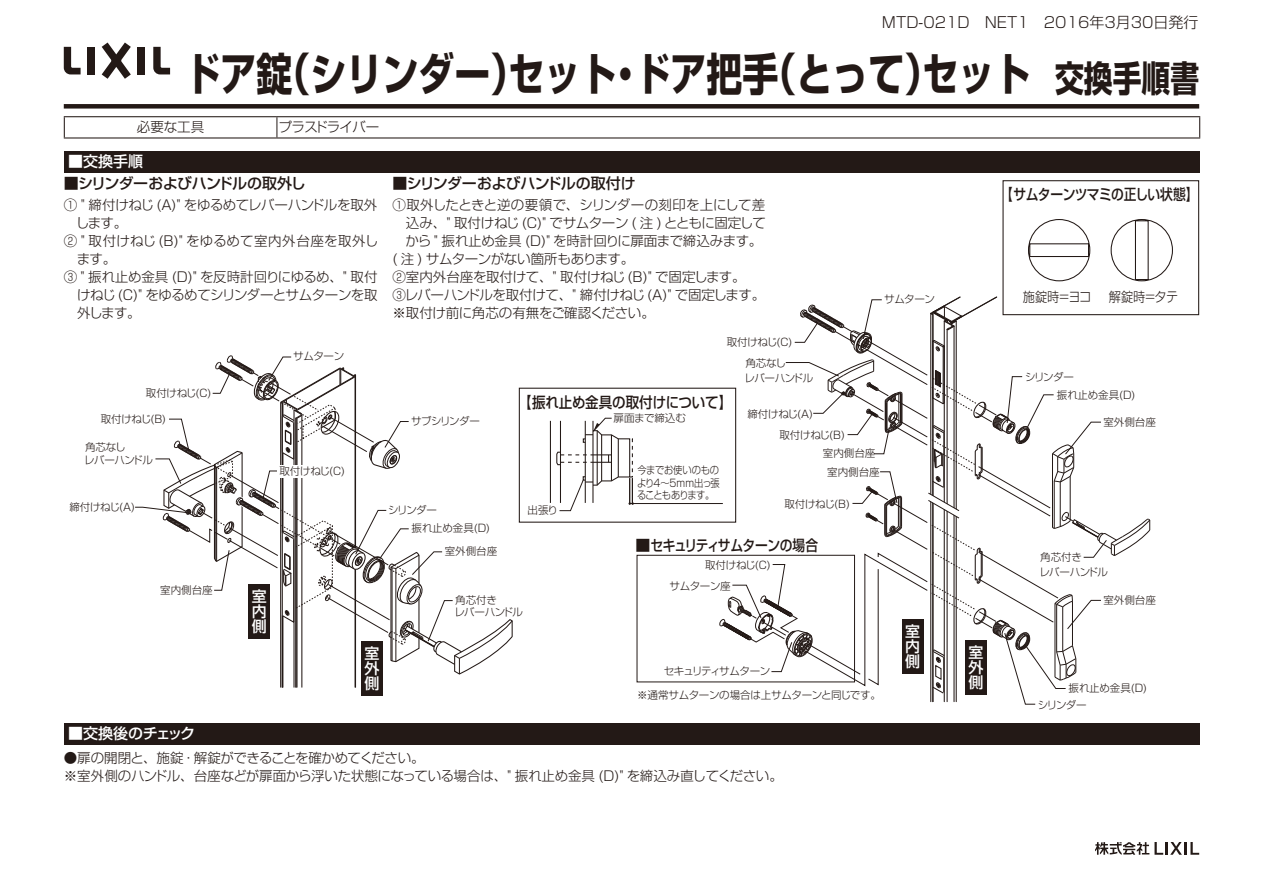
<style>
.page{position:relative;width:1263px;height:893px;background:#fff}
.page>*{position:absolute;margin:0;border:0;box-sizing:border-box;transform-origin:0 0}
.t1{font:45px "Shin Go Pro Bold 90 pv RKSJ H";color:#231916;scale:.8 1}
.t2{font:15px "Shin Go Pro Medium 90 pv RKSJ H";letter-spacing:-.03em;color:#231916}
.t3{font:15px "Shin Go Pro Light 90 pv RKSJ H";color:#231916}
.t4{font:15px "Shin Go Pro Medium 90 pv RKSJ H";color:#fff}
.t5{font:15px "Shin Go Pro Medium 90 pv RKSJ H";letter-spacing:-.03em;color:#231916;scale:.85 1}
.t6{font:15px "Shin Go Pro Medium 90 pv RKSJ H";letter-spacing:-.01em;color:#231916;scale:.9 1}
.t7{font:15px "Shin Go Pro Medium 90 pv RKSJ H";letter-spacing:-.02em;color:#fff}
.t8{font:13.5px/18px "Shin Go Pro Light 90 pv RKSJ H";letter-spacing:-.025em;color:#231916}
.t9{font:13.5px "Shin Go Pro Light 90 pv RKSJ H";letter-spacing:.005em;color:#231916}
.t10{font:13.5px "Shin Go Pro Light 90 pv RKSJ H";letter-spacing:.02em;color:#231916}
.t11{font:13.5px "Shin Go Pro Light 90 pv RKSJ H";letter-spacing:-.045em;color:#231916}
.t12{font:13.5px "Shin Go Pro Light 90 pv RKSJ H";letter-spacing:-.025em;color:#231916;scale:.9 1}
.t13{font:13.5px "Shin Go Pro Light 90 pv RKSJ H";letter-spacing:-.055em;color:#231916}
.t14{font:10.5px/12.6px "Shin Go Pro Light 90 pv RKSJ H";letter-spacing:-.025em;color:#231916}
.t15{font:10.5px/12.6px "Shin Go Pro Light 90 pv RKSJ H";letter-spacing:-.025em;color:#231916;text-align:justify;scale:.88 1}
.t16{font:10.5px "Shin Go Pro Light 90 pv RKSJ H";letter-spacing:-.075em;color:#231916}
.t17{font:10.5px "Shin Go Pro Light 90 pv RKSJ H";letter-spacing:-.065em;color:#231916}
.s1{font-size:36px}
</style>
<div class="page">
<div style="left:64px;top:104px;width:1135px;height:5px;background:#231916"></div>
<div style="left:64px;top:151px;width:1135px;height:21px;background:#231916"></div>
<svg style="left:277px;top:117px;width:1px;height:20px"></svg>
<hr style="left:64px;top:116px;width:213px;height:1px;background:#231916">
<svg style="left:64px;top:117px;width:1px;height:20px"></svg>
<hr style="left:277px;top:116px;width:923px;height:1px;background:#231916">
<svg style="left:1199px;top:117px;width:1px;height:20px"></svg>
<hr style="left:64px;top:137px;width:213px;height:2px;background:#231916">
<hr style="left:277px;top:137px;width:923px;height:2px;background:#231916">
<div style="left:64px;top:723px;width:1135px;height:21px;background:#231916"></div>
<div style="left:361px;top:641px;width:22px;height:54px;background:#231916"></div>
<hr style="left:280px;top:402px;width:1px;height:285px;background:#231916">
<hr style="left:282px;top:615px;width:1px;height:72px;background:#231916">
<hr style="left:283px;top:616px;width:1px;height:71px;background:#231916">
<hr style="left:293px;top:410px;width:2px;height:277px;background:#231916">
<hr style="left:295px;top:418px;width:1px;height:269px;background:#231916">
<hr style="left:296px;top:418px;width:1px;height:269px;background:#231916">
<hr style="left:297px;top:418px;width:1px;height:269px;background:#231916">
<hr style="left:301px;top:415px;width:1px;height:272px;background:#231916">
<hr style="left:355px;top:375px;width:1px;height:312px;background:#231916">
<svg style="left:135px;top:355px;width:378px;height:320px"></svg>
<svg style="left:718px;top:296px;width:433px;height:409px"></svg>
<svg style="left:636px;top:500px;width:324px;height:182px"></svg>
<div style="left:965px;top:640px;width:21px;height:55px;background:#231916"></div>
<div style="left:902px;top:620px;width:21px;height:54px;background:#231916"></div>
<svg style="left:1028px;top:219px;width:63px;height:63px"></svg>
<svg style="left:1110px;top:219px;width:63px;height:63px"></svg>
<div style="left:1002px;top:180px;width:197px;height:135px;border:1px solid #231916"></div>
<hr style="left:550px;top:421px;width:1px;height:82px;background:#231916">
<hr style="left:630px;top:503px;width:93px;height:1px;background:#231916">
<svg style="left:556px;top:418px;width:78px;height:93px"></svg>
<div style="left:519px;top:388px;width:217px;height:135px;border:1px solid #231916"></div>
<svg style="left:1095px;top:842px;width:104px;height:13px"></svg>
<svg style="left:64px;top:47px;width:17px;height:27px"></svg>
<svg style="left:153px;top:47px;width:17px;height:27px"></svg>
<div style="left:88px;top:47px;width:7px;height:27px;background:#231916"></div>
<div style="left:137px;top:47px;width:8px;height:27px;background:#231916"></div>
<svg style="left:102px;top:43px;width:29px;height:36px"></svg>
<p class="t3" style="left:882px;top:16px;width:318px">MTD-021D　NET1　2016年3月30日発行</p>
<h1 class="t1" style="left:184px;top:57px;width:1270px">ドア錠（シリンダー）セット・ドア把手（とって）セット <span class="s1">交換手順書</span></h1>
<p class="t8" style="left:137px;top:120px;width:69px">必要な工具</p>
<p class="t13" style="left:278px;top:122px;width:102px">プラスドライバー</p>
<p class="t4" style="left:68px;top:156px;width:76px">■交換手順</p>
<p class="t2" style="left:64px;top:178px;width:244px">■シリンダーおよびハンドルの取外し</p>
<p class="t8" style="left:64px;top:198px;width:315px">① " 締付けねじ (A)" をゆるめてレバーハンドルを取外</p>
<p class="t8" style="left:76px;top:216px;width:53px">します。</p>
<p class="t10" style="left:64px;top:236px;width:316px">② " 取付けねじ (B)" をゆるめて室内外台座を取外し</p>
<p class="t8" style="left:77px;top:252px;width:41px">ます。</p>
<p class="t8" style="left:64px;top:270px;width:315px">③ " 振れ止め金具 (D)" を反時計回りにゆるめ、" 取付</p>
<p class="t11" style="left:77px;top:290px;width:302px">けねじ (C)" をゆるめてシリンダーとサムターンを取</p>
<p class="t8" style="left:77px;top:306px;width:65px">外します。</p>
<p class="t14" style="left:146px;top:388px;width:67px">取付けねじ(C)</p>
<p class="t14" style="left:101px;top:414px;width:67px">取付けねじ(B)</p>
<p class="t14" style="left:84px;top:442px;width:70px">角芯なし<br>レバーハンドル</p>
<p class="t14" style="left:69px;top:502px;width:67px">締付けねじ(A)</p>
<p class="t14" style="left:160px;top:585px;width:54px">室内側台座</p>
<p class="t14" style="left:293px;top:352px;width:53px">サムターン</p>
<p class="t14" style="left:279px;top:466px;width:67px">取付けねじ(C)</p>
<p class="t4" style="left:252px;top:591px;width:16px">室</p>
<p class="t4" style="left:252px;top:606px;width:16px">内</p>
<p class="t4" style="left:252px;top:621px;width:16px">側</p>
<p class="t4" style="left:364px;top:648px;width:16px">室</p>
<p class="t4" style="left:364px;top:663px;width:16px">外</p>
<p class="t4" style="left:364px;top:678px;width:16px">側</p>
<p class="t2" style="left:392px;top:178px;width:245px">■シリンダーおよびハンドルの取付け</p>
<p class="t9" style="left:392px;top:200px;width:374px">①取外したときと逆の要領で、シリンダーの刻印を上にして差</p>
<p class="t8" style="left:406px;top:216px;width:361px">込み、" 取付けねじ (C)" でサムターン ( 注 ) とともに固定して</p>
<p class="t8" style="left:406px;top:234px;width:358px">から " 振れ止め金具 (D)" を時計回りに扉面まで締込みます。</p>
<p class="t8" style="left:392px;top:252px;width:243px">( 注 ) サムターンがない箇所もあります。</p>
<p class="t8" style="left:392px;top:270px;width:355px">②室内外台座を取付けて、" 取付けねじ (B)" で固定します。</p>
<p class="t8" style="left:392px;top:288px;width:374px">③レバーハンドルを取付けて、" 締付けねじ (A)" で固定します。</p>
<p class="t8" style="left:392px;top:306px;width:264px">※取付け前に角芯の有無をご確認ください。</p>
<p class="t17" style="left:411px;top:417px;width:70px">サブシリンダー</p>
<p class="t14" style="left:727px;top:337px;width:67px">取付けねじ(C)</p>
<p class="t6" style="left:518px;top:396px;width:239px">【振れ止め金具の取付けについて】</p>
<p class="t14" style="left:614px;top:413px;width:74px">扉面まで締込む</p>
<p class="t14" style="left:744px;top:357px;width:70px;line-height:15px">角芯なし<br>レバーハンドル</p>
<p class="t14" style="left:747px;top:409px;width:67px">締付けねじ(A)</p>
<p class="t14" style="left:884px;top:295px;width:53px">サムターン</p>
<p class="t14" style="left:388px;top:505px;width:50px">シリンダー</p>
<p class="t14" style="left:527px;top:505px;width:32px">出張り</p>
<p class="t14" style="left:412px;top:523px;width:80px">振れ止め金具(D)</p>
<p class="t14" style="left:445px;top:546px;width:54px">室外側台座</p>
<p class="t14" style="left:454px;top:595px;width:70px">角芯付き<br>レバーハンドル</p>
<p class="t14" style="left:779px;top:430px;width:67px">取付けねじ(B)</p>
<p class="t14" style="left:823px;top:449px;width:54px">室内側台座</p>
<p class="t14" style="left:827px;top:467px;width:54px">室内側台座</p>
<p class="t15" style="left:637px;top:465px;width:96px">今までお使いのものより4～5mm出っ張ることもあります。</p>
<p class="t14" style="left:784px;top:499px;width:67px">取付けねじ(B)</p>
<p class="t2" style="left:636px;top:539px;width:184px">■セキュリティサムターンの場合</p>
<p class="t14" style="left:705px;top:560px;width:67px">取付けねじ(C)</p>
<p class="t14" style="left:669px;top:581px;width:63px">サムターン座</p>
<p class="t16" style="left:664px;top:667px;width:108px">セキュリティサムターン</p>
<p class="t14" style="left:637px;top:690px;width:245px">※通常サムターンの場合は上サムターンと同じです。</p>
<p class="t4" style="left:905px;top:626px;width:16px">室</p>
<p class="t4" style="left:905px;top:641px;width:16px">内</p>
<p class="t4" style="left:905px;top:656px;width:16px">側</p>
<p class="t7" style="left:68px;top:728px;width:129px">■交換後のチェック</p>
<p class="t8" style="left:64px;top:750px;width:721px">●扉の開閉と、施錠・解錠ができることを確かめてください。<br>※室外側のハンドル、台座などが扉面から浮いた状態になっている場合は、" 振れ止め金具 (D)" を締込み直してください。</p>
<p class="t5" style="left:1000px;top:188px;width:235px">【サムターンツマミの正しい状態】</p>
<p class="t12" style="left:1023px;top:292px;width:77px">施錠時＝ヨコ</p>
<p class="t12" style="left:1109px;top:292px;width:79px">解錠時＝タテ</p>
<p class="t14" style="left:1057px;top:370px;width:80px;line-height:17.2px;text-indent:-32px">シリンダー<br>振れ止め金具(D)</p>
<p class="t14" style="left:1103px;top:417px;width:54px">室外側台座</p>
<p class="t4" style="left:968px;top:647px;width:16px">室</p>
<p class="t4" style="left:968px;top:662px;width:16px">外</p>
<p class="t4" style="left:968px;top:677px;width:16px">側</p>
<p class="t14" style="left:1039px;top:551px;width:70px;line-height:15px">角芯付き<br>レバーハンドル</p>
<p class="t14" style="left:1103px;top:595px;width:54px">室外側台座</p>
<p class="t14" style="left:1068px;top:683px;width:80px">振れ止め金具(D)</p>
<p class="t14" style="left:1038px;top:700px;width:50px">シリンダー</p>
</div>
